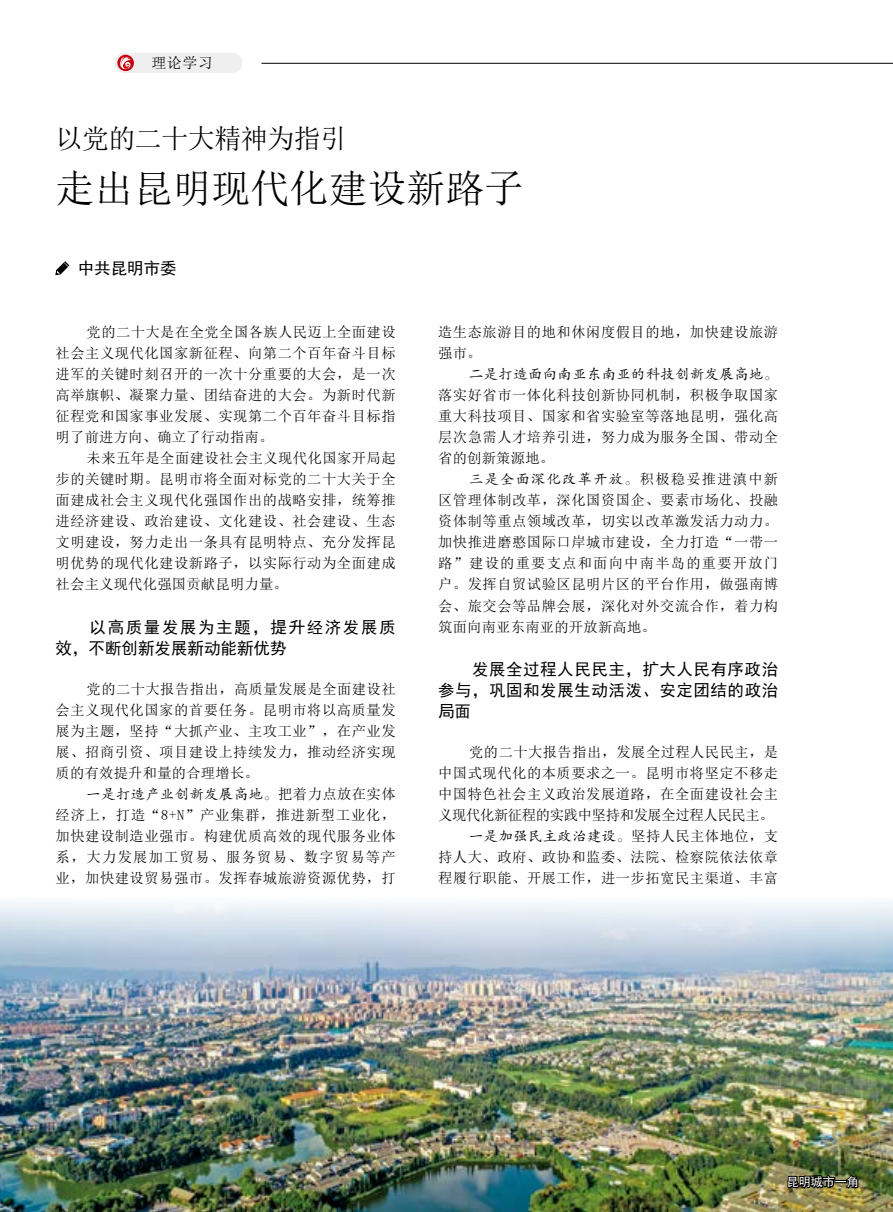
<style>
.page{position:relative;width:893px;height:1212px;background:#fff}
.page>*{position:absolute;margin:0;border:0;box-sizing:border-box;transform-origin:0 0}
.t1{font:39px "Sim Sun";color:#000}
.t2{font:27px "Sim Sun";letter-spacing:-.02em;color:#000}
.t3{font:16.5px/21px "Sim Hei";letter-spacing:.03em;color:#000;text-align:justify}
.t4{font:16.5px/21px "Sim Hei";letter-spacing:.095em;color:#000}
.t5{font:15px "Sim Sun";color:#000}
.t6{font:14.25px/21px "Sim Sun";letter-spacing:.04em;color:#000;text-align:justify}
.t7{font:14.25px "FZKTK GBK1 0";letter-spacing:.035em;color:#000}
.t8{font:14.25px "FZKTK GBK1 0";letter-spacing:.09em;color:#000}
.t9{font:12px "Sim Hei";color:#fff}
.s1{font-family:"Sim Sun"}
</style>
<div class="page">
<hr style="left:261px;top:63px;width:632px;height:1px;background:#000">
<div style="left:115px;top:53px;width:127px;height:20px;background:#efefef;border-radius:10px"></div>
<svg style="left:117px;top:55px;width:17px;height:16px"></svg>
<svg style="left:118px;top:57px;width:13px;height:14px"></svg>
<img style="left:0;top:903px;width:893px;height:309px">
<svg style="left:786px;top:1173px;width:74px;height:17px"></svg>
<svg style="left:55px;top:261px;width:14px;height:14px"></svg>
<p class="t5" style="left:151px;top:55px;width:63px">理论学习</p>
<h2 class="t2" style="left:56px;top:125px;width:293px">以党的二十大精神为指引</h2>
<h1 class="t1" style="left:56px;top:168px;width:469px">走出昆明现代化建设新路子</h1>
<p class="t3" style="left:78px;top:257px;width:101px">中共昆明市委</p>
<p class="t6" style="left:56px;top:322px;width:341px;text-indent:31px">党的二十大是在全党全国各族人民迈上全面建设社会主义现代化国家新征程、向第二个百年奋斗目标进军的关键时刻召开的一次十分重要的大会，是一次高举旗帜、凝聚力量、团结奋进的大会。为新时代新征程党和国家事业发展、实现第二个百年奋斗目标指明了前进方向、确立了行动指南。</p>
<p class="t6" style="left:56px;top:448px;width:341px;text-indent:31px">未来五年是全面建设社会主义现代化国家开局起步的关键时期。昆明市将全面对标党的二十大关于全面建成社会主义现代化强国作出的战略安排，统筹推进经济建设、政治建设、文化建设、社会建设、生态文明建设，努力走出一条具有昆明特点、充分发挥昆明优势的现代化建设新路子，以实际行动为全面建成社会主义现代化强国贡献昆明力量。</p>
<p class="t4" style="left:56px;top:617px;width:342px;text-indent:34px">以高质量发展为主题，提升经济发展质效，不断创新发展新动能新优势</p>
<p class="t6" style="left:56px;top:679px;width:341px;text-indent:31px">党的二十大报告指出，高质量发展是全面建设社会主义现代化国家的首要任务。昆明市将以高质量发展为主题，坚持“大抓产业、主攻工业”，在产业发展、招商引资、项目建设上持续发力，推动经济实现质的有效提升和量的合理增长。</p>
<p class="t7" style="left:87px;top:787px;width:310px">一是打造产业创新发展高地。<span class="s1">把着力点放在实体</span></p>
<p class="t6" style="left:56px;top:805px;width:342px">经济上，打造“8+N”产业集群，推进新型工业化，加快建设制造业强市。构建优质高效的现代服务业体系，大力发展加工贸易、服务贸易、数字贸易等产业，加快建设贸易强市。发挥春城旅游资源优势，打</p>
<p class="t6" style="left:438px;top:322px;width:341px">造生态旅游目的地和休闲度假目的地，加快建设旅游强市。</p>
<p class="t7" style="left:469px;top:367px;width:310px">二是打造面向南亚东南亚的科技创新发展高地。</p>
<p class="t6" style="left:438px;top:385px;width:341px">落实好省市一体化科技创新协同机制，积极争取国家重大科技项目、国家和省实验室等落地昆明，强化高层次急需人才培养引进，努力成为服务全国、带动全省的创新策源地。</p>
<p class="t8" style="left:469px;top:472px;width:310px">三是全面深化改革开放。<span class="s1">积极稳妥推进滇中新</span></p>
<p class="t6" style="left:438px;top:490px;width:342px">区管理体制改革，深化国资国企、要素市场化、投融资体制等重点领域改革，切实以改革激发活力动力。加快推进磨憨国际口岸城市建设，全力打造“一带一路”建设的重要支点和面向中南半岛的重要开放门户。发挥自贸试验区昆明片区的平台作用，做强南博会、旅交会等品牌会展，深化对外交流合作，着力构筑面向南亚东南亚的开放新高地。</p>
<p class="t3" style="left:438px;top:659px;width:342px;text-indent:34px">发展全过程人民民主，扩大人民有序政治参与，巩固和发展生动活泼、安定团结的政治局面</p>
<p class="t6" style="left:438px;top:742px;width:341px;text-indent:31px">党的二十大报告指出，发展全过程人民民主，是中国式现代化的本质要求之一。昆明市将坚定不移走中国特色社会主义政治发展道路，在全面建设社会主义现代化新征程的实践中坚持和发展全过程人民民主。</p>
<p class="t7" style="left:469px;top:829px;width:310px">一是加强民主政治建设。<span class="s1">坚持人民主体地位，支</span></p>
<p class="t6" style="left:438px;top:847px;width:341px">持人大、政府、政协和监委、法院、检察院依法依章程履行职能、开展工作，进一步拓宽民主渠道、丰富</p>
<p class="t9" style="left:787px;top:1176px;width:73px">昆明城市一角</p>
</div>
